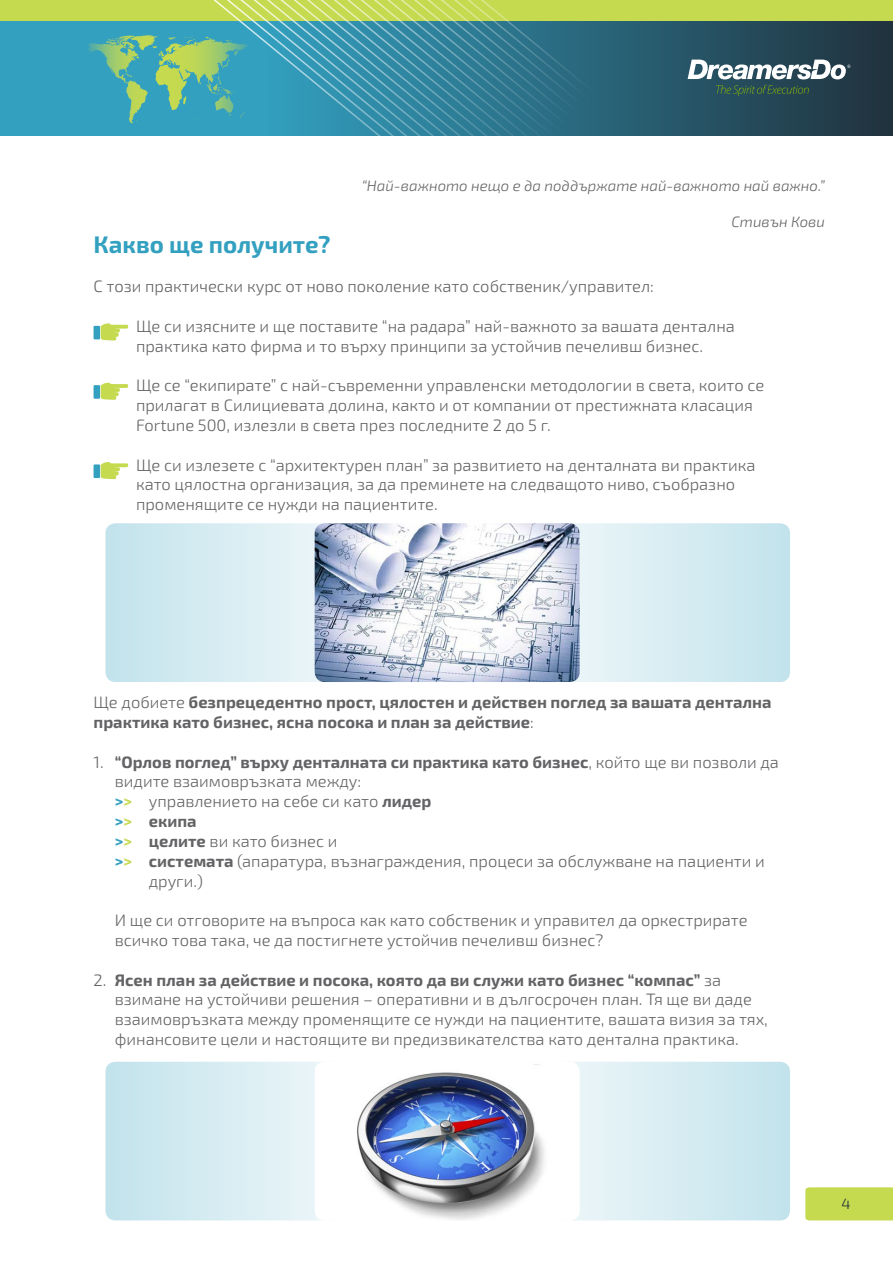
<style>
.page{position:relative;width:893px;height:1263px;background:#fff}
.page>*{position:absolute;margin:0;border:0;box-sizing:border-box;transform-origin:0 0}
.t1{font:700 24px "Exo 2";color:#33a0c0}
.t2{font:300 16.5px/19.8px "Exo 2";color:#636366}
.t3{font:700 16.5px/19.8px "Exo 2";color:#636366}
.t4{font:italic 300 15px "Exo 2";color:#636366}
.t5{font:300 15px "Exo 2";color:#21303b}
.s1{font-weight:300}
.s2{font-weight:700;color:#33a0c0}
.s3{font-weight:700;color:#c6da50}
.s4{font-weight:700}
.s5{color:#33a0c0}
.s6{color:#c6da50}
</style>
<div class="page">
<div style="left:0;top:0;width:893px;height:96px;background:#c6da50"></div>
<div style="left:0;top:21px;width:893px;height:115px;background:#33a0c0"></div>
<svg style="left:596px;top:21px;width:297px;height:115px;background:#254c5c"></svg>
<svg style="left:688px;top:60px;width:163px;height:19px;background:#92a3ab"></svg>
<svg style="left:716px;top:85px;width:93px;height:11px"></svg>
<div style="left:805px;top:1187px;width:88px;height:33px;background:#c6da50"></div>
<svg style="left:88px;top:21px;width:508px;height:115px"></svg>
<svg style="left:174px;top:0;width:314px;height:136px"></svg>
<svg style="left:105px;top:1062px;width:322px;height:158px;background:#d5ebf1"></svg>
<svg style="left:468px;top:1062px;width:322px;height:158px;background:#d6ebf1"></svg>
<div style="left:315px;top:1062px;width:265px;height:158px;background:#fff;border-radius:10px"></div>
<img style="left:357px;top:1064px;width:188px;height:156px">
<svg style="left:105px;top:523px;width:322px;height:159px;background:#d5ebf1"></svg>
<svg style="left:468px;top:523px;width:322px;height:159px;background:#d5ebf1"></svg>
<img style="left:315px;top:523px;width:265px;height:159px">
<svg style="left:101px;top:323px;width:28px;height:17px"></svg>
<div style="left:94px;top:326px;width:6px;height:13px;background:#33a0c0"></div>
<svg style="left:101px;top:383px;width:28px;height:17px"></svg>
<div style="left:94px;top:385px;width:6px;height:14px;background:#33a0c0"></div>
<svg style="left:101px;top:462px;width:28px;height:17px"></svg>
<div style="left:94px;top:464px;width:6px;height:14px;background:#33a0c0"></div>
<p class="t4" style="left:362px;top:177px;width:465px">“Най-важното нещо е да поддържате най-важното най важно.”</p>
<p class="t4" style="left:731px;top:213px;width:95px">Стивън Кови</p>
<p class="t1" style="left:94px;top:230px;width:238px">Какво ще получите?</p>
<p class="t2" style="left:94px;top:277px;width:562px">С този практически курс от ново поколение като собственик/управител:</p>
<p class="t2" style="left:136px;top:317px;width:600px">Ще си изясните и ще поставите “на радара” най-важното за вашата дентална практика като фирма и то върху принципи за устойчив печеливш бизнес.</p>
<p class="t2" style="left:136px;top:376px;width:630px">Ще се “екипирате” с най-съвременни управленски методологии в света, които се прилагат в Силициевата долина, както и от компании от престижната класация<br>Fortune 500, излезли в света през последните 2 до 5 г.</p>
<p class="t2" style="left:136px;top:455px;width:621px">Ще си излезете с “архитектурен план” за развитието на денталната ви практика като цялостна организация, за да преминете на следващото ниво, съобразно променящите се нужди на пациентите.</p>
<p class="t3" style="left:94px;top:693px;width:680px"><span class="s1">Ще добиете</span> безпрецедентно прост, цялостен и действен поглед за вашата дентална практика като бизнес, ясна посока и план за действие<span class="s1">:</span></p>
<p class="t3" style="left:115px;top:752px;width:666px;text-indent:-21px"><span class="s1">1.</span> “Орлов поглед” върху денталната си практика като бизнес<span class="s1">, който ще ви позволи да видите взаимовръзката между:</span></p>
<p class="t2" style="left:115px;top:792px;width:318px"><span class="s2">&gt;</span><span class="s3">&gt;</span> управлението на себе си като <span class="s4">лидер</span></p>
<p class="t3" style="left:115px;top:812px;width:83px"><span class="s5">&gt;</span><span class="s6">&gt;</span> екипа</p>
<p class="t2" style="left:115px;top:831px;width:224px"><span class="s2">&gt;</span><span class="s3">&gt;</span> <span class="s4">целите</span> ви като бизнес и</p>
<p class="t2" style="left:149px;top:851px;width:618px;text-indent:-34px"><span class="s2">&gt;</span><span class="s3">&gt;</span> <span class="s4">системата</span> (апаратура, възнаграждения, процеси за обслужване на пациенти и други.)</p>
<p class="t2" style="left:115px;top:911px;width:634px">И ще си отговорите на въпроса как като собственик и управител да оркестрирате всичко това така, че да постигнете устойчив печеливш бизнес?</p>
<p class="t2" style="left:115px;top:970px;width:655px;text-indent:-21px">2. <span class="s4">Ясен план за действие и посока, която да ви служи като бизнес “компас”</span> за взимане на устойчиви решения – оперативни и в дългосрочен план. Тя ще ви даде взаимовръзката между променящите се нужди на пациентите, вашата визия за тях, финансовите цели и настоящите ви предизвикателства като дентална практика.</p>
<p class="t5" style="left:841px;top:1195px;width:11px">4</p>
</div>
